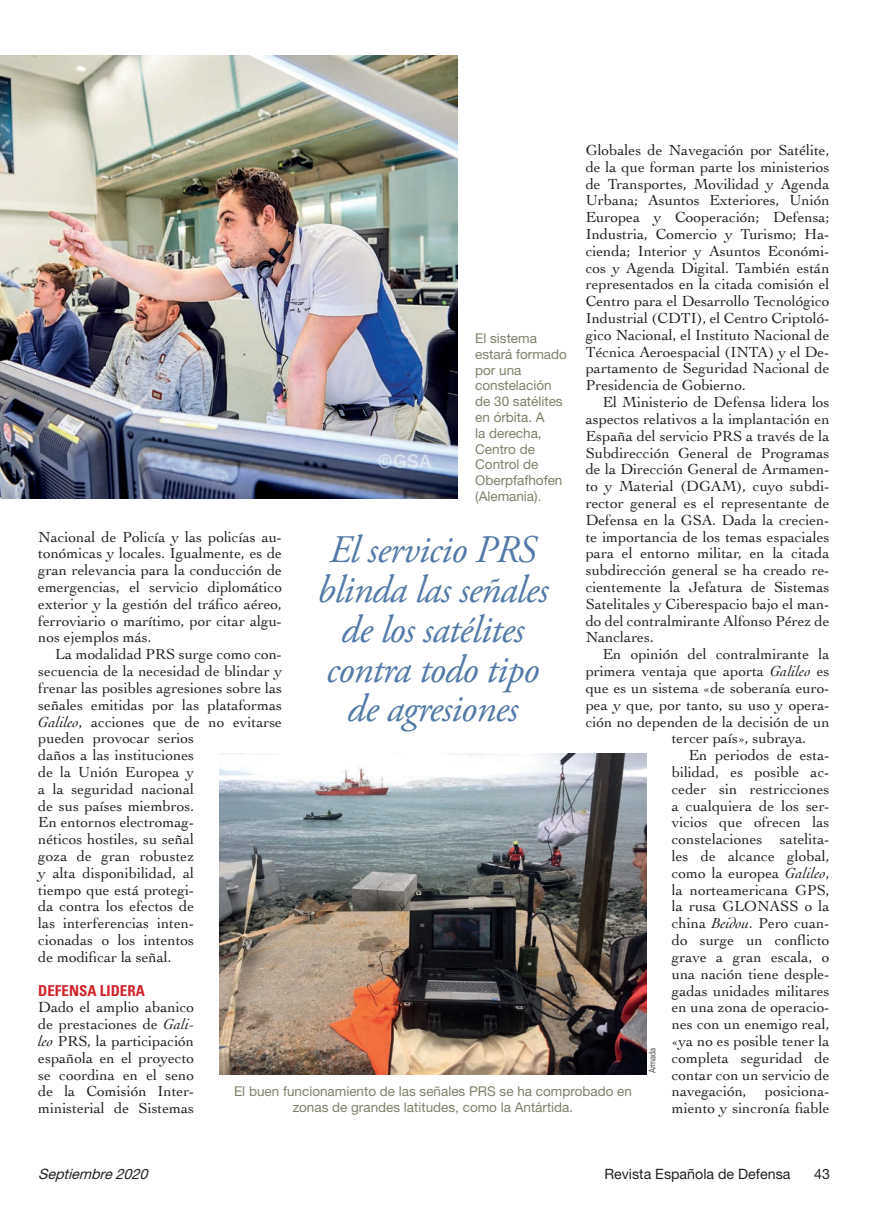
<style>
.page{position:relative;width:893px;height:1217px;background:#fff}
.page>*{position:absolute;margin:0;border:0;box-sizing:border-box;transform-origin:0 0}
.Sumarioaviación{font:italic 39px/39.8px "Adobe Garamond Pro";letter-spacing:-.02em;color:#5379a8;text-align:center}
.Texto_general{font:15.3px/16.8px "Cochin";color:#231f20;text-align:justify}
.Ladillo{font:700 condensed 15px "Univers";color:#d1232a}
.t1{font:14.25px "Helvetica Neue";color:#231f20}
.t2{font:italic 14.25px "Helvetica Neue";color:#231f20}
.Pie_de_foto{font:13.5px/15.8px "Helvetica Neue";color:#7f7f69}
.Crédito_foto{font:300 condensed 9px "Univers";letter-spacing:-.005em;color:#231f20}
.s1{font-style:italic}
</style>
<div class="page">
<img style="left:0;top:55px;width:458px;height:443px">
<img style="left:220px;top:753px;width:426px;height:320px">
<p class="Texto_general" style="left:586px;top:141px;width:245px">Globales de Navegación por Satélite, de la que forman parte los ministerios de Transportes, Movilidad y Agenda Urbana; Asuntos Exteriores, Unión Europea y Cooperación; Defensa; Industria, Comercio y Turismo; Ha&shy;cienda; Interior y Asuntos Económi&shy;cos y Agenda Digital. También están representados en la citada comisión el Centro para el Desarrollo Tecnológico Industrial (CDTI), el Centro Criptoló&shy;gico Nacional, el Instituto Nacional de Técnica Aeroespacial (INTA) y el De&shy;partamento de Seguridad Nacional de Presidencia de Gobierno.</p>
<p class="Texto_general" style="left:586px;top:393px;width:245px;text-indent:17px">El Ministerio de Defensa lidera los aspectos relativos a la implantación en España del servicio PRS a través de la Subdirección General de Programas de la Dirección General de Armamen&shy;to y Material (DGAM), cuyo subdi&shy;rector general es el representante de Defensa en la GSA. Dada la crecien&shy;te importancia de los temas espaciales para el entorno militar, en la citada subdirección general se ha creado re&shy;cientemente la Jefatura de Sistemas Satelitales y Ciberespacio bajo el man&shy;do del contralmirante Alfonso Pérez de Nanclares.</p>
<p class="Texto_general" style="left:603px;top:645px;width:228px">En opinión del contralmirante la</p>
<p class="Texto_general" style="left:586px;top:662px;width:245px">primera ventaja que aporta <span class="s1">Galileo</span> es</p>
<p class="Texto_general" style="left:586px;top:678px;width:245px">que es un sistema «de soberanía euro-</p>
<p class="Texto_general" style="left:586px;top:695px;width:245px">pea y que, por tanto, su uso y opera-</p>
<p class="Texto_general" style="left:586px;top:712px;width:245px">ción no dependen de la decisión de un</p>
<p class="Texto_general" style="left:672px;top:729px;width:136px">tercer país», subraya.</p>
<p class="Texto_general" style="left:672px;top:746px;width:159px;text-indent:17px">En periodos de esta&shy;bilidad, es posible ac&shy;ceder sin restricciones a cualquiera de los ser&shy;vicios que ofrecen las constelaciones satelita&shy;les de alcance global, como la europea <span class="s1">Galileo</span>, la norteamericana GPS, la rusa GLONASS o la china <span class="s1">Beidou</span>. Pero cuan&shy;do surge un conflicto grave a gran escala, o una nación tiene desple&shy;gadas unidades militares en una zona de operacio&shy;nes con un enemigo real, «ya no es posible tener la completa seguridad de contar con un servicio de navegación, posiciona&shy;miento y sincronía fiable</p>
<p class="Pie_de_foto" style="left:475px;top:330px;width:93px">El sistema estará formado por una constelación de 30 satélites en órbita. A<br>la derecha,<br>Centro de<br>Control de<br>Oberpfafhofen (Alemania).</p>
<p class="Texto_general" style="left:38px;top:527px;width:245px">Nacional de Policía y las policías au&shy;tonómicas y locales. Igualmente, es de gran relevancia para la conducción de emergencias, el servicio diplomático exterior y la gestión del tráfico aéreo, ferroviario o marítimo, por citar algu&shy;nos ejemplos más.</p>
<p class="Texto_general" style="left:38px;top:645px;width:245px;text-align:left;text-indent:17px">La modalidad PRS surge como con&shy;secuencia de la necesidad de blindar y frenar las posibles agresiones sobre las señales emitidas por las plataformas<br><span class="s1">Galileo</span>, acciones que de no evitarse pueden provocar serios<br>daños a las instituciones<br>de la Unión Europea y<br>a la seguridad nacional<br>de sus países miembros.<br>En entornos electromag-<br>néticos hostiles, su señal<br>goza de gran robustez<br>y alta disponibilidad, al<br>tiempo que está protegi-<br>da contra los efectos de<br>las interferencias inten-<br>cionadas o los intentos<br>de modificar la señal.</p>
<p class="Ladillo" style="left:38px;top:980px;width:108px">DEFENSA LIDERA</p>
<p class="Texto_general" style="left:38px;top:998px;width:157px">Dado el amplio abanico de prestaciones de <span class="s1">Gali&shy;leo</span> PRS, la participación española en el proyecto se coordina en el seno de la Comisión Inter&shy;ministerial de Sistemas</p>
<p class="Sumarioaviación" style="left:317px;top:531px;width:233px">El servicio PRS blinda las señales de los satélites contra todo tipo de agresiones</p>
<p class="Crédito_foto" style="left:647px;top:1072px;width:27px;rotate:-90deg">Armada</p>
<p class="Pie_de_foto" style="left:234px;top:1082px;width:399px;text-align:center">El buen funcionamiento de las señales PRS se ha comprobado en zonas de grandes latitudes, como la Antártida.</p>
<p class="t2" style="left:38px;top:1164px;width:115px">Septiembre2020</p>
<p class="t1" style="left:604px;top:1164px;width:188px">Revista Española de Defensa</p>
<p class="t1" style="left:814px;top:1164px;width:17px">43</p>
</div>
